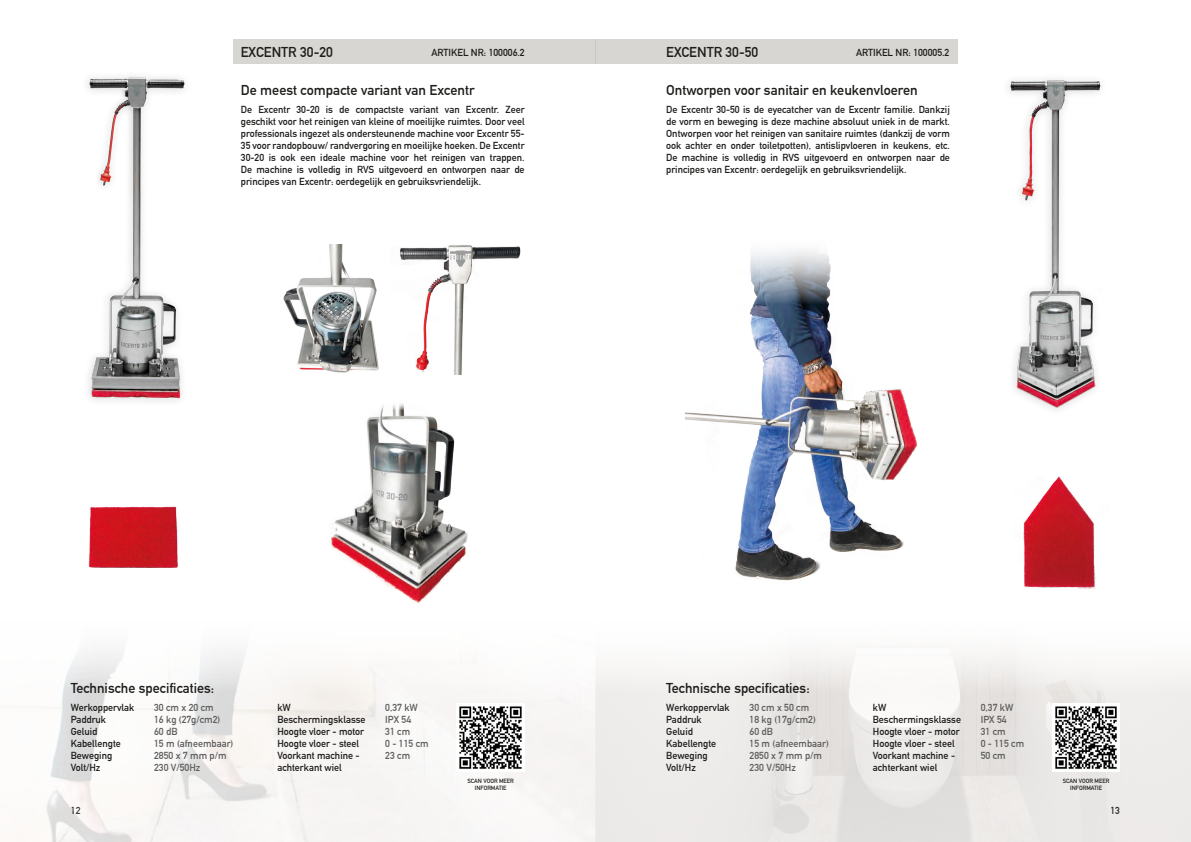
<style>
.page{position:relative;width:1191px;height:842px;background:#fff}
.page>*{position:absolute;margin:0;border:0;box-sizing:border-box;transform-origin:0 0}
.t1{font:700 14px "DIN Alternate";color:#1d1d1b}
.t2{font:700 10px/12px "DIN Alternate";color:#1d1d1b;text-align:justify}
.t3{font:700 10px "DIN Alternate";color:#5d5d5d}
.t4{font:700 6px/7.2px "DIN Alternate";color:#1d1d1b;text-align:center}
</style>
<div class="page">
<img style="left:35px;top:651px;width:1156px;height:191px">
<div style="left:233px;top:39px;width:362px;height:25px;background:#d8d6d3"></div>
<div style="left:595px;top:39px;width:362px;height:25px;background:#d8d6d3"></div>
<img style="left:457px;top:703px;width:67px;height:68px">
<img style="left:1023px;top:476px;width:73px;height:113px">
<img style="left:88px;top:506px;width:90px;height:62px">
<img style="left:1052px;top:703px;width:68px;height:68px">
<img style="left:685px;top:250px;width:233px;height:331px">
<img style="left:330px;top:404px;width:138px;height:199px">
<img style="left:283px;top:244px;width:96px;height:129px">
<img style="left:400px;top:245px;width:121px;height:130px">
<img style="left:957px;top:45px;width:144px;height:365px">
<img style="left:87px;top:76px;width:98px;height:325px">
<p class="t1" style="left:241px;top:41px;width:93px">EXCENTR 30-20</p>
<p class="t1" style="left:666px;top:41px;width:93px">EXCENTR 30-50</p>
<p class="t2" style="left:431px;top:45px;width:95px">ARTIKEL NR: 100006.2</p>
<p class="t2" style="left:856px;top:45px;width:95px">ARTIKEL NR: 100005.2</p>
<p class="t1" style="left:241px;top:79px;width:235px">De meest compacte variant van Excentr</p>
<p class="t2" style="left:241px;top:102px;width:285px">De Excentr 30-20 is de compactste variant van Excentr. Zeer geschikt voor het reinigen van kleine of moeilijke ruimtes. Door veel professionals ingezet als ondersteunende machine voor Excentr 55- 35 voor randopbouw/ randvergoring en moeilijke hoeken. De Excentr 30-20 is ook een ideale machine voor het reinigen van trappen.<br>De machine is volledig in RVS uitgevoerd en ontworpen naar de principes van Excentr: oerdegelijk en gebruiksvriendelijk.</p>
<p class="t1" style="left:666px;top:79px;width:253px">Ontworpen voor sanitair en keukenvloeren</p>
<p class="t2" style="left:666px;top:102px;width:285px">De Excentr 30-50 is de eyecatcher van de Excentr familie. Dankzij de vorm en beweging is deze machine absoluut uniek in de markt.<br>Ontworpen voor het reinigen van sanitaire ruimtes (dankzij de vorm ook achter en onder toiletpotten), antislipvloeren in keukens, etc.<br>De machine is volledig in RVS uitgevoerd en ontworpen naar de principes van Excentr: oerdegelijk en gebruiksvriendelijk.</p>
<p class="t1" style="left:71px;top:677px;width:145px">Technische specificaties:</p>
<p class="t2" style="left:71px;top:701px;width:65px">Werkoppervlak</p>
<p class="t2" style="left:71px;top:713px;width:37px">Paddruk</p>
<p class="t2" style="left:71px;top:725px;width:28px">Geluid</p>
<p class="t2" style="left:71px;top:737px;width:51px">Kabellengte</p>
<p class="t2" style="left:71px;top:749px;width:43px">Beweging</p>
<p class="t2" style="left:71px;top:761px;width:31px">Volt/Hz</p>
<p class="t3" style="left:154px;top:700px;width:61px">30 cm x 20 cm</p>
<p class="t3" style="left:154px;top:712px;width:68px">16 kg (27g/cm2)</p>
<p class="t3" style="left:154px;top:724px;width:25px">60 dB</p>
<p class="t3" style="left:154px;top:736px;width:81px">15 m (afneembaar)</p>
<p class="t3" style="left:154px;top:748px;width:74px">2850 x 7 mm p/m</p>
<p class="t3" style="left:154px;top:760px;width:48px">230 V/50Hz</p>
<p class="t2" style="left:277px;top:701px;width:15px">kW</p>
<p class="t2" style="left:277px;top:713px;width:90px">Beschermingsklasse</p>
<p class="t2" style="left:277px;top:725px;width:88px">Hoogte vloer - motor</p>
<p class="t2" style="left:277px;top:737px;width:83px">Hoogte vloer - steel</p>
<p class="t2" style="left:277px;top:749px;width:84px">Voorkant machine -</p>
<p class="t2" style="left:277px;top:761px;width:66px">achterkant wiel</p>
<p class="t3" style="left:385px;top:700px;width:34px">0,37 kW</p>
<p class="t3" style="left:385px;top:712px;width:27px">IPX 54</p>
<p class="t3" style="left:385px;top:724px;width:26px">31 cm</p>
<p class="t3" style="left:385px;top:736px;width:45px">0 - 115 cm</p>
<p class="t3" style="left:385px;top:748px;width:26px">23 cm</p>
<p class="t1" style="left:666px;top:677px;width:145px">Technische specificaties:</p>
<p class="t2" style="left:666px;top:701px;width:65px">Werkoppervlak</p>
<p class="t2" style="left:666px;top:713px;width:37px">Paddruk</p>
<p class="t2" style="left:666px;top:725px;width:28px">Geluid</p>
<p class="t2" style="left:666px;top:737px;width:51px">Kabellengte</p>
<p class="t2" style="left:666px;top:749px;width:43px">Beweging</p>
<p class="t2" style="left:666px;top:761px;width:31px">Volt/Hz</p>
<p class="t3" style="left:749px;top:700px;width:61px">30 cm x 50 cm</p>
<p class="t3" style="left:749px;top:712px;width:68px">18 kg (17g/cm2)</p>
<p class="t3" style="left:749px;top:724px;width:25px">60 dB</p>
<p class="t3" style="left:749px;top:736px;width:81px">15 m (afneembaar)</p>
<p class="t3" style="left:749px;top:748px;width:74px">2850 x 7 mm p/m</p>
<p class="t3" style="left:749px;top:760px;width:48px">230 V/50Hz</p>
<p class="t2" style="left:873px;top:701px;width:15px">kW</p>
<p class="t2" style="left:873px;top:713px;width:90px">Beschermingsklasse</p>
<p class="t2" style="left:873px;top:725px;width:88px">Hoogte vloer - motor</p>
<p class="t2" style="left:873px;top:737px;width:83px">Hoogte vloer - steel</p>
<p class="t2" style="left:873px;top:749px;width:84px">Voorkant machine - achterkant wiel</p>
<p class="t3" style="left:980px;top:700px;width:34px">0,37 kW</p>
<p class="t3" style="left:980px;top:712px;width:27px">IPX 54</p>
<p class="t3" style="left:980px;top:724px;width:26px">31 cm</p>
<p class="t3" style="left:980px;top:736px;width:45px">0 - 115 cm</p>
<p class="t3" style="left:980px;top:748px;width:26px">50 cm</p>
<p class="t4" style="left:467px;top:777px;width:48px">SCAN VOOR MEER<br>INFORMATIE</p>
<p class="t4" style="left:1062px;top:777px;width:48px">SCAN VOOR MEER<br>INFORMATIE</p>
<p class="t2" style="left:71px;top:804px;width:11px">12</p>
<p class="t2" style="left:1110px;top:804px;width:11px">13</p>
</div>
